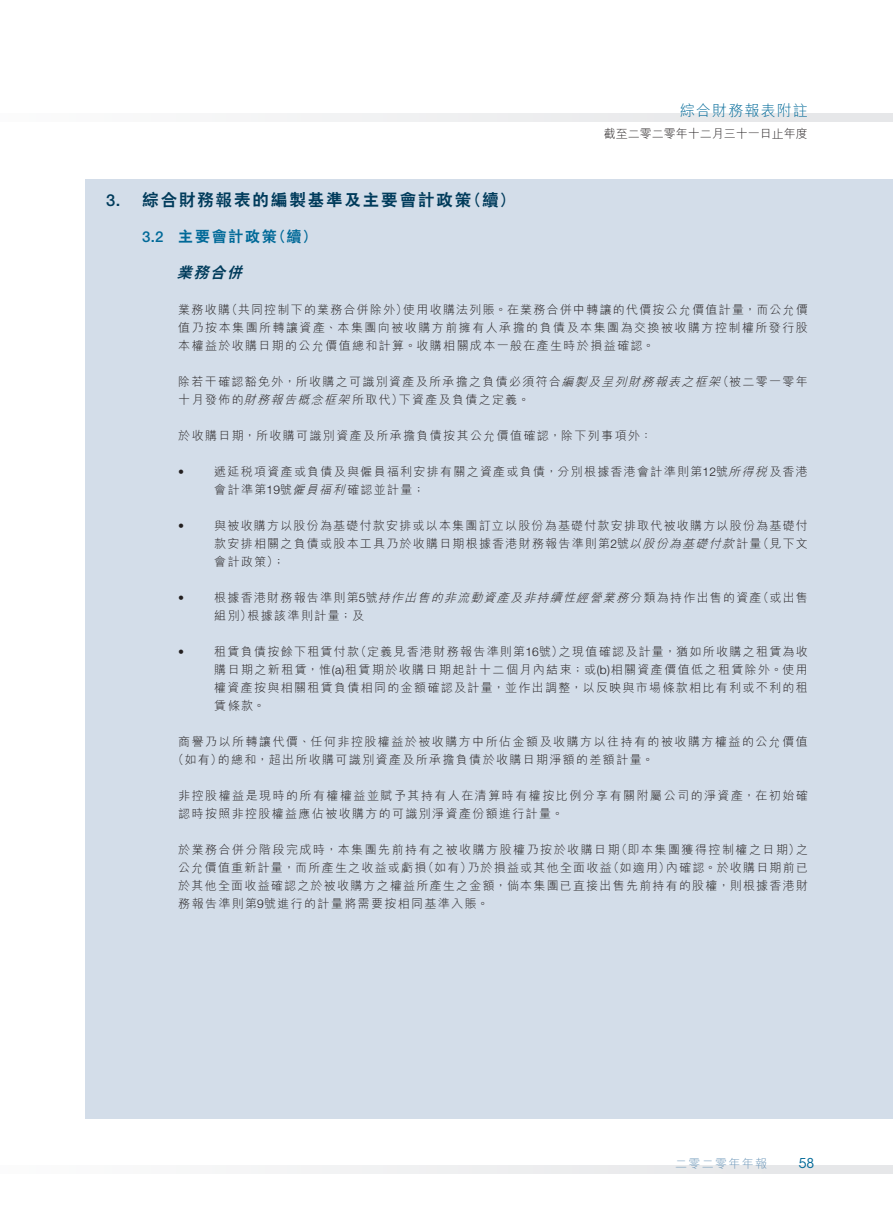
<style>
.page{position:relative;width:893px;height:1212px;background:#fff}
.page>*{position:absolute;margin:0;border:0;box-sizing:border-box;transform-origin:0 0}
._03_H1{font:800 16.5px "C Hei 2 HK";letter-spacing:.115em;color:#003b5b}
._03_H1-2{font:500 16.5px "Helvetica Neue LT Std";color:#003b5b}
._04___H2{font:800 15px "C Hei 2 HK";letter-spacing:.115em;color:#006998}
.t1{font:300 15px "M Hei HK";letter-spacing:.075em;color:#006998}
._05_____H3{font:italic 800 15px "C Hei 2 HK";color:#003b5b}
._04___H2-2{font:500 15px "Helvetica Neue LT Std";color:#006998}
.t2{font:13.5px "ITC Avant Garde Std";color:#006998}
._13_____P4{font:300 12px/18px "M Hei HK";letter-spacing:.115em;color:#231f20}
._09_______IN4{font:300 12px/18px "M Hei HK";letter-spacing:.105em;color:#231f20}
._09_______IN4-2{font:300 12px "M Hei HK";color:#231f20}
.t3{font:300 12px "M Hei HK";letter-spacing:.11em;color:#6994b7}
._09_______IN4-3{font:300 12px "Helvetica Neue LT Std";color:#231f20}
.s1{font-style:italic}
.s2{font-family:"Helvetica Neue LT Std"}
</style>
<div class="page">
<div style="left:85px;top:179px;width:808px;height:939px;background:#d3dde9"></div>
<div style="left:0;top:1165px;width:893px;height:9px;background:#eff0f1"></div>
<div style="left:0;top:113px;width:893px;height:9px;background:#eff0f1"></div>
<p class="_03_H1-2" style="left:106px;top:190px;width:15px">3.</p>
<p class="_03_H1" style="left:142px;top:189px;width:330px">綜合財務報表的編製基準及主要會計政策</p>
<p class="_03_H1" style="left:465px;top:189px;width:51px">（續(</p>
<p class="_04___H2-2" style="left:142px;top:228px;width:23px">3.2</p>
<p class="_04___H2" style="left:178px;top:226px;width:100px">主要會計政策</p>
<p class="_04___H2" style="left:271px;top:226px;width:47px">（續(</p>
<p class="_05_____H3" style="left:177px;top:262px;width:72px">業務合併</p>
<p class="t1" style="left:680px;top:100px;width:129px">綜合財務報表附註</p>
<p class="_09_______IN4-2" style="left:604px;top:126px;width:205px">截至二零二零年十二月三十一日止年度</p>
<p class="_13_____P4" style="left:226px;top:300px;width:183px">（共同控制下的業務合併除外）</p>
<p class="_13_____P4" style="left:403px;top:300px;width:406px">使用收購法列賬。在業務合併中轉讓的代價按公允價值計量，而公允價</p>
<p class="_13_____P4" style="left:178px;top:300px;width:631px">業務收購<br>值乃按本集團所轉讓資產、本集團向被收購方前擁有人承擔的負債及本集團為交換被收購方控制權所發行股本權益於收購日期的公允價值總和計算。收購相關成本一般在產生時於損益確認。</p>
<p class="_13_____P4" style="left:717px;top:372px;width:92px">（被二零一零年</p>
<p class="_13_____P4" style="left:399px;top:372px;width:327px;text-indent:-220px">除若干確認豁免外，所收購之可識別資產及所承擔之負債必須符合<span class="s1">編製及呈列財務報表之框架</span>下資產及負債之定義。</p>
<p class="_13_____P4" style="left:178px;top:390px;width:226px">十月發佈的<span class="s1">財務報告概念框架</span>所取代）</p>
<p class="_13_____P4" style="left:178px;top:426px;width:475px">於收購日期，所收購可識別資產及所承擔負債按其公允價值確認，除下列事項外：</p>
<p class="_09_______IN4" style="left:214px;top:462px;width:595px">遞延稅項資產或負債及與僱員福利安排有關之資產或負債，分別根據香港會計準則第<span class="s2">12</span>號<span class="s1">所得稅</span>及香港</p>
<p class="_09_______IN4-3" style="left:178px;top:464px;width:7px">•</p>
<p class="_09_______IN4-3" style="left:178px;top:518px;width:7px">•</p>
<p class="_09_______IN4-3" style="left:178px;top:590px;width:7px">•</p>
<p class="_09_______IN4-3" style="left:178px;top:644px;width:7px">•</p>
<p class="_09_______IN4" style="left:214px;top:480px;width:212px">會計準第<span class="s2">19</span>號<span class="s1">僱員福利</span>確認並計量;</p>
<p class="_09_______IN4" style="left:214px;top:516px;width:595px">與被收購方以股份為基礎付款安排或以本集團訂立以股份為基礎付款安排取代被收購方以股份為基礎付</p>
<p class="_09_______IN4" style="left:214px;top:534px;width:549px">款安排相關之負債或股本工具乃於收購日期根據香港財務報告準則第<span class="s2">2</span> 號<span class="s1">以股份為基礎付款</span>計量會計政策 ;(</p>
<p class="_09_______IN4" style="left:757px;top:534px;width:52px">（見下文</p>
<p class="_09_______IN4" style="left:214px;top:588px;width:549px">根據香港財務報告準則第<span class="s2">5</span> 號<span class="s1">持作出售的非流動資產及非持續性經營業務</span>分類為持作出售的資產</p>
<p class="_09_______IN4" style="left:757px;top:588px;width:52px">（或出售</p>
<p class="_09_______IN4" style="left:214px;top:606px;width:39px">組別）</p>
<p class="_09_______IN4" style="left:248px;top:606px;width:118px">根據該準則計量；及</p>
<p class="_09_______IN4" style="left:214px;top:642px;width:146px">租賃負債按餘下租賃付款</p>
<p class="_09_______IN4" style="left:355px;top:642px;width:210px">（定義見香港財務報告準則第<span class="s2">16</span>號）</p>
<p class="_09_______IN4" style="left:559px;top:642px;width:250px">之現值確認及計量，猶如所收購之租賃為收</p>
<p class="_09_______IN4" style="left:214px;top:660px;width:595px;text-align:justify">購日期之新租賃，惟 <span class="s2">)a(</span> 租賃期於收購日期起計十二個月內結束；或 <span class="s2">)b(</span> 相關資產價值低之租賃除外。使用權資產按與相關租賃負債相同的金額確認及計量，並作出調整，以反映與市場條款相比有利或不利的租賃條款。</p>
<p class="_13_____P4" style="left:218px;top:732px;width:592px;text-indent:-39px">商譽乃以所轉讓代價、任何非控股權益於被收購方中所佔金額及收購方以往持有的被收購方權益的公允價值的總和，超出所收購可識別資產及所承擔負債於收購日期淨額的差額計量。</p>
<p class="_13_____P4" style="left:172px;top:750px;width:51px">（如有）</p>
<p class="_13_____P4" style="left:178px;top:786px;width:631px">非控股權益是現時的所有權權益並賦予其持有人在清算時有權按比例分享有關附屬公司的淨資產，在初始確認時按照非控股權益應佔被收購方的可識別淨資產份額進行計量。</p>
<p class="_13_____P4" style="left:796px;top:840px;width:13px">之</p>
<p class="_13_____P4" style="left:615px;top:840px;width:186px">（即本集團獲得控制權之日期）</p>
<p class="_13_____P4" style="left:178px;top:840px;width:443px">於業務合併分階段完成時，本集團先前持有之被收購方股權乃按於收購日期</p>
<p class="_13_____P4" style="left:422px;top:858px;width:51px">（如有）</p>
<p class="_13_____P4" style="left:607px;top:858px;width:64px">（如適用）</p>
<p class="_13_____P4" style="left:178px;top:858px;width:631px">公允價值重新計量，而所產生之收益或虧損<br>於其他全面收益確認之於被收購方之權益所產生之金額，倘本集團已直接出售先前持有的股權，則根據香港財務報告準則第<span class="s2">9</span>號進行的計量將需要按相同基準入賬。</p>
<p class="_13_____P4" style="left:467px;top:858px;width:146px">乃於損益或其他全面收益</p>
<p class="_13_____P4" style="left:666px;top:858px;width:144px">內確認。於收購日期前已</p>
<p class="t3" style="left:675px;top:1155px;width:93px">二零二零年年報</p>
<p class="t2" style="left:799px;top:1155px;width:17px">58</p>
</div>
